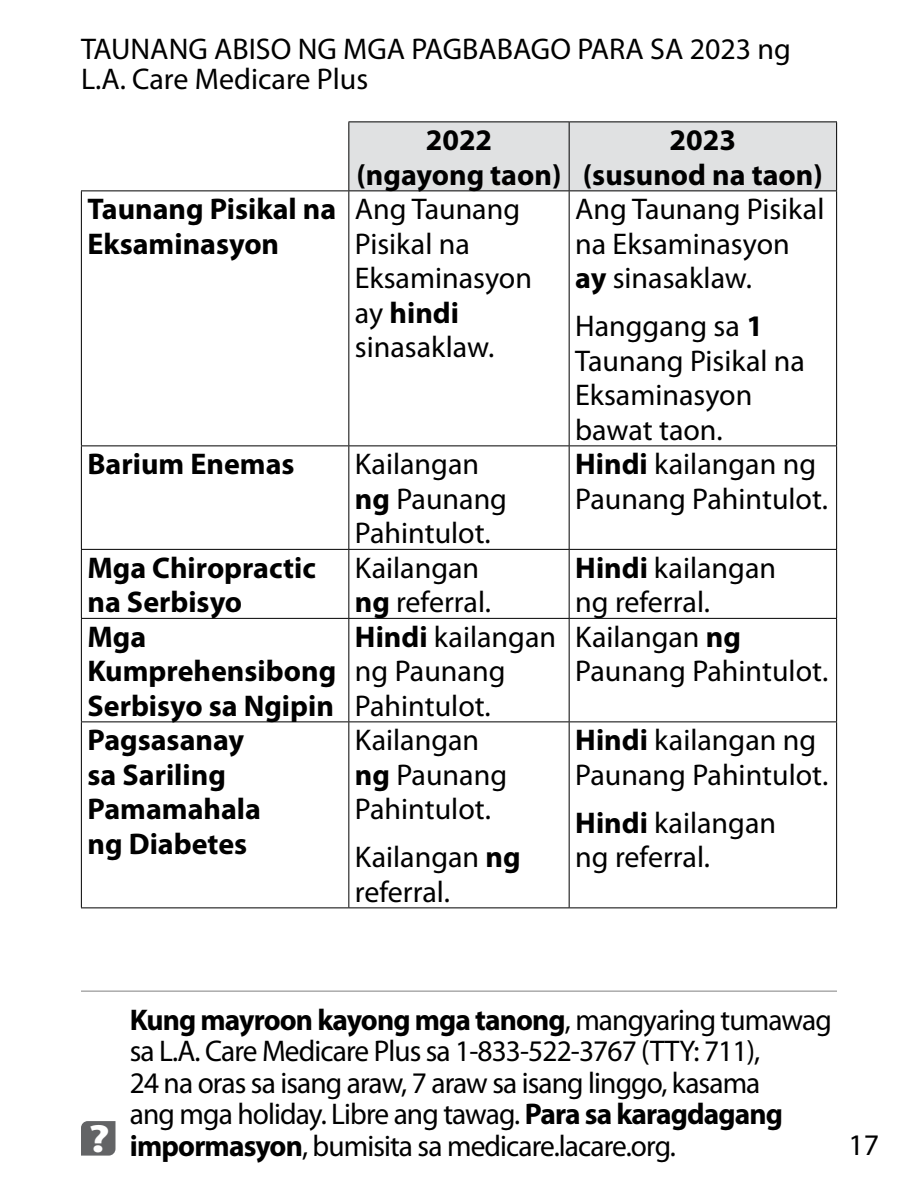
<style>
.page{position:relative;width:918px;height:1188px;background:#fff}
.page>*{position:absolute;margin:0;border:0;box-sizing:border-box;transform-origin:0 0}
.t1{font:700 39.45px "Myriad Pro";color:#fff;scale:1.25 1}
.t2{font:30px/34.5px "Myriad Pro";color:#000}
.t3{font:30px/31.5px "Myriad Pro";letter-spacing:-.03em;color:#000}
.t4{font:700 30px/34.5px "Myriad Pro";color:#000}
.s1{font-weight:700}
</style>
<div class="page">
<svg style="left:81px;top:1121px;width:35px;height:35px"></svg>
<hr style="left:81px;top:991px;width:756px;height:1px;background:#808080">
<svg style="left:82px;top:191px;width:754px;height:717px"></svg>
<div style="left:349px;top:123px;width:487px;height:67px;background:#e0e1e2"></div>
<hr style="left:81px;top:191px;width:1px;height:255px;background:#000">
<hr style="left:348px;top:191px;width:1px;height:255px;background:#000">
<hr style="left:569px;top:191px;width:1px;height:255px;background:#000">
<hr style="left:836px;top:191px;width:1px;height:255px;background:#000">
<hr style="left:81px;top:446px;width:268px;height:1px;background:#000">
<hr style="left:81px;top:446px;width:1px;height:103px;background:#000">
<hr style="left:349px;top:446px;width:220px;height:1px;background:#000">
<hr style="left:348px;top:446px;width:1px;height:103px;background:#000">
<hr style="left:569px;top:446px;width:268px;height:1px;background:#000">
<hr style="left:569px;top:446px;width:1px;height:103px;background:#000">
<hr style="left:836px;top:446px;width:1px;height:103px;background:#000">
<hr style="left:81px;top:549px;width:268px;height:1px;background:#000">
<hr style="left:81px;top:550px;width:1px;height:68px;background:#000">
<hr style="left:349px;top:549px;width:220px;height:1px;background:#000">
<hr style="left:348px;top:550px;width:1px;height:68px;background:#000">
<hr style="left:569px;top:549px;width:268px;height:1px;background:#000">
<hr style="left:569px;top:550px;width:1px;height:68px;background:#000">
<hr style="left:836px;top:550px;width:1px;height:68px;background:#000">
<hr style="left:81px;top:618px;width:268px;height:1px;background:#000">
<hr style="left:81px;top:619px;width:1px;height:103px;background:#000">
<hr style="left:349px;top:618px;width:220px;height:1px;background:#000">
<hr style="left:348px;top:619px;width:1px;height:103px;background:#000">
<hr style="left:569px;top:618px;width:268px;height:1px;background:#000">
<hr style="left:569px;top:619px;width:1px;height:103px;background:#000">
<hr style="left:836px;top:619px;width:1px;height:103px;background:#000">
<hr style="left:81px;top:722px;width:268px;height:1px;background:#000">
<hr style="left:81px;top:722px;width:1px;height:186px;background:#000">
<hr style="left:349px;top:722px;width:220px;height:1px;background:#000">
<hr style="left:348px;top:722px;width:1px;height:186px;background:#000">
<hr style="left:569px;top:722px;width:268px;height:1px;background:#000">
<hr style="left:569px;top:722px;width:1px;height:186px;background:#000">
<hr style="left:836px;top:722px;width:1px;height:186px;background:#000">
<hr style="left:81px;top:908px;width:268px;height:1px;background:#000">
<hr style="left:349px;top:908px;width:220px;height:1px;background:#000">
<hr style="left:569px;top:908px;width:268px;height:1px;background:#000">
<hr style="left:348px;top:122px;width:221px;height:1px;background:#000">
<hr style="left:348px;top:122px;width:1px;height:68px;background:#000">
<hr style="left:569px;top:122px;width:268px;height:1px;background:#000">
<hr style="left:569px;top:122px;width:1px;height:68px;background:#000">
<hr style="left:836px;top:122px;width:1px;height:68px;background:#000">
<hr style="left:81px;top:190px;width:268px;height:1px;background:#000">
<hr style="left:349px;top:190px;width:220px;height:1px;background:#000">
<hr style="left:569px;top:190px;width:268px;height:1px;background:#000">
<p class="t2" style="left:81px;top:33px;width:712px;line-height:30px">TAUNANG ABISO NG MGA PAGBABAGO PARA SA 2023 ng<br>L.A. Care Medicare Plus</p>
<p class="t4" style="left:357px;top:122px;width:206px;text-align:center">2022<br>(ngayong taon)</p>
<p class="t4" style="left:583px;top:122px;width:241px;text-align:center">2023<br>(susunod na taon)</p>
<p class="t4" style="left:87px;top:191px;width:250px">Taunang Pisikal na<br>Eksaminasyon</p>
<p class="t2" style="left:355px;top:192px;width:179px">Ang Taunang<br>Pisikal na<br>Eksaminasyon ay <span class="s1">hindi </span>sinasaklaw.</p>
<p class="t2" style="left:575px;top:192px;width:251px">Ang Taunang Pisikal na Eksaminasyon <span class="s1">ay</span> sinasaklaw.</p>
<p class="t2" style="left:575px;top:309px;width:231px">Hanggang sa <span class="s1">1<br></span>Taunang Pisikal na<br>Eksaminasyon bawat taon.</p>
<p class="t4" style="left:87px;top:446px;width:209px">Barium Enemas</p>
<p class="t2" style="left:355px;top:447px;width:154px">Kailangan <span class="s1">ng</span> Paunang<br>Pahintulot.</p>
<p class="t2" style="left:575px;top:447px;width:254px"><span class="s1">Hindi</span> kailangan ng<br>Paunang Pahintulot.</p>
<p class="t4" style="left:87px;top:550px;width:230px">Mga Chiropractic na Serbisyo</p>
<p class="t2" style="left:355px;top:550px;width:138px">Kailangan <span class="s1">ng</span> referral.</p>
<p class="t2" style="left:575px;top:550px;width:202px"><span class="s1">Hindi</span> kailangan ng referral.</p>
<p class="t4" style="left:87px;top:619px;width:250px">Mga<br>Kumprehensibong<br>Serbisyo sa Ngipin</p>
<p class="t2" style="left:355px;top:619px;width:203px"><span class="s1">Hindi</span> kailangan ng Paunang<br>Pahintulot.</p>
<p class="t2" style="left:575px;top:619px;width:254px">Kailangan <span class="s1">ng<br></span>Paunang Pahintulot.</p>
<p class="t4" style="left:88px;top:722px;width:175px">Pagsasanay sa Sariling<br>Pamamahala ng Diabetes</p>
<p class="t2" style="left:355px;top:723px;width:154px">Kailangan <span class="s1">ng</span> Paunang<br>Pahintulot.</p>
<p class="t2" style="left:575px;top:723px;width:254px"><span class="s1">Hindi</span> kailangan ng<br>Paunang Pahintulot.</p>
<p class="t2" style="left:575px;top:805px;width:202px"><span class="s1">Hindi</span> kailangan ng referral.</p>
<p class="t2" style="left:355px;top:840px;width:167px">Kailangan <span class="s1">ng </span>referral.</p>
<p class="t3" style="left:130px;top:1003px;width:703px"><span class="s1">Kung mayroon kayong mga tanong</span>, mangyaring tumawag sa L.A. Care Medicare Plus sa 1-833-522-3767 (TTY: 711),<br>24 na oras sa isang araw, 7 araw sa isang linggo, kasama<br>ang mga holiday. Libre ang tawag. <span class="s1">Para sa karagdagang impormasyon</span>, bumisita sa medicare.lacare.org.</p>
<h1 class="t1" style="left:88px;top:1113px;width:19px">?</h1>
<p class="t2" style="left:848px;top:1127px;width:32px">17</p>
</div>
